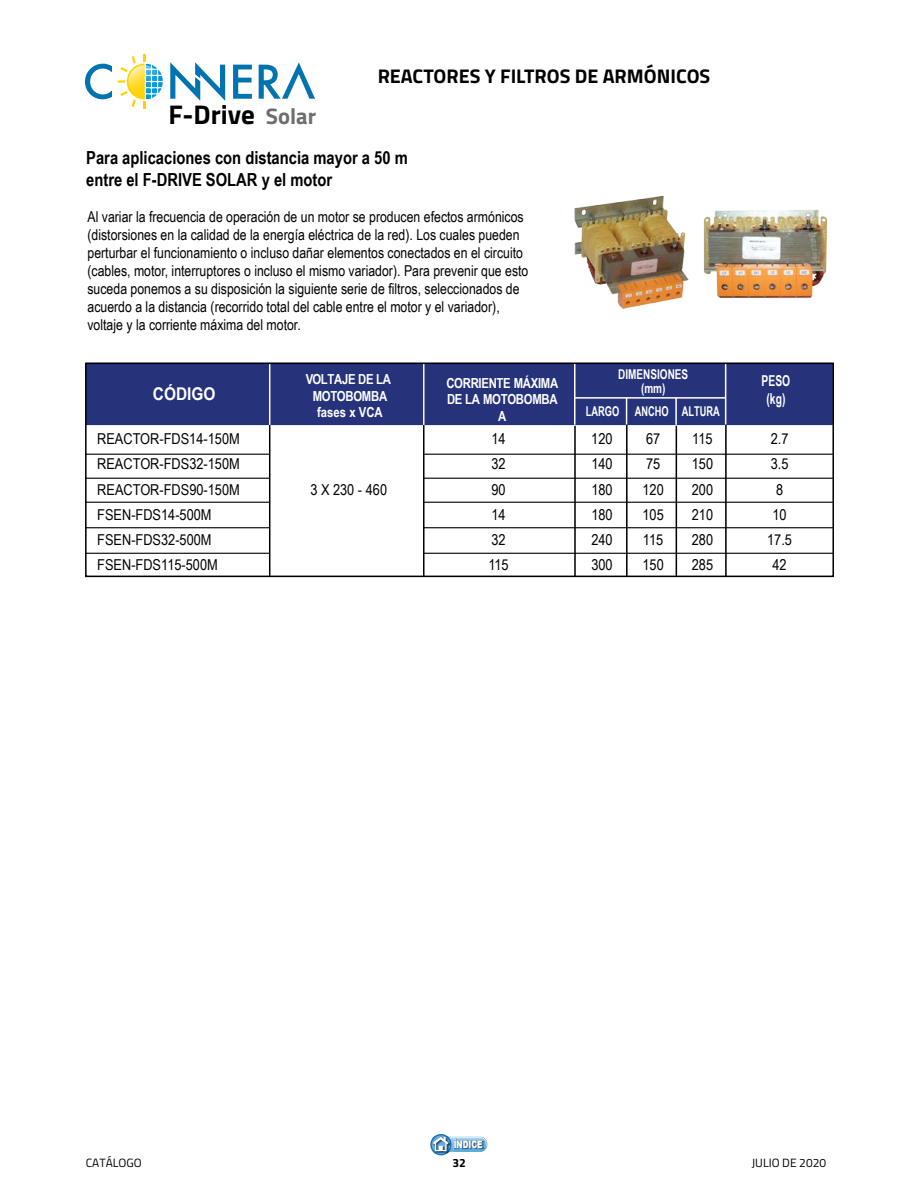
<style>
.page{position:relative;width:918px;height:1188px;background:#fff}
.page>*{position:absolute;margin:0;border:0;box-sizing:border-box;transform-origin:0 0}
.t1{font:700 27px "Titillium Web";color:#000}
.t2{font:700 19.8px "Titillium Web";color:#000}
.t3{font:700 18px/21.6px "Arial Narrow";color:#000}
.t4{font:700 17.55px "Arial Narrow";color:#fff;scale:1.07 1}
.t5{font:15px/18px "Arial Narrow";color:#000}
.t6{font:15px "Arial Narrow";color:#000;scale:1.04 1}
.t7{font:700 15px/18px "Arial Narrow";color:#fff;text-align:center;scale:.84 1}
.t8{font:700 13.8px/16.6px "Arial Narrow";letter-spacing:-.02em;color:#fff;text-align:center}
.t9{font:700 13.5px "Arial Narrow";color:#fff;scale:.84 1}
.t10{font:700 13.5px/13.8px "Arial Narrow";color:#fff;text-align:center;scale:.9 1}
.t11{font:12px "Titillium Web";color:#000}
.t12{font:700 12px "Titillium Web";color:#000}
.t13{font:900 10.05px "Arial";color:#fff;scale:.74 1}
.s1{font-size:22.5px;color:#6d6e71}
</style>
<div class="page">
<svg style="left:430px;top:1140px;width:57px;height:15px"></svg>
<svg style="left:431px;top:1134px;width:55px;height:18px"></svg>
<img style="left:703px;top:209px;width:125px;height:89px">
<img style="left:574px;top:196px;width:115px;height:113px">
<svg style="left:170px;top:62px;width:55px;height:39px"></svg>
<svg style="left:233px;top:65px;width:19px;height:34px"></svg>
<svg style="left:259px;top:62px;width:56px;height:37px"></svg>
<svg style="left:85px;top:64px;width:27px;height:35px"></svg>
<svg style="left:118px;top:54px;width:45px;height:55px"></svg>
<div style="left:88px;top:366px;width:743px;height:59px;background:#26337b"></div>
<hr style="left:725px;top:363px;width:1px;height:62px;background:#fff">
<hr style="left:575px;top:397px;width:150px;height:2px;background:#fff">
<hr style="left:725px;top:425px;width:2px;height:152px;background:#000">
<svg style="left:626px;top:399px;width:1px;height:26px"></svg>
<hr style="left:626px;top:425px;width:2px;height:151px;background:#000">
<hr style="left:675px;top:398px;width:2px;height:27px;background:#fff">
<hr style="left:676px;top:426px;width:1px;height:150px;background:#000">
<hr style="left:574px;top:363px;width:2px;height:62px;background:#fff">
<hr style="left:574px;top:426px;width:2px;height:150px;background:#000">
<hr style="left:269px;top:363px;width:1px;height:62px;background:#fff">
<hr style="left:269px;top:425px;width:1px;height:151px;background:#000">
<hr style="left:423px;top:363px;width:1px;height:62px;background:#fff">
<hr style="left:423px;top:425px;width:2px;height:151px;background:#000">
<div style="left:85px;top:363px;width:749px;height:214px;border:2px solid #000"></div>
<hr style="left:85px;top:454px;width:185px;height:1px;background:#000">
<hr style="left:424px;top:454px;width:409px;height:1px;background:#000">
<hr style="left:85px;top:478px;width:184px;height:1px;background:#000">
<hr style="left:423px;top:478px;width:410px;height:1px;background:#000">
<hr style="left:85px;top:502px;width:184px;height:1px;background:#000">
<hr style="left:423px;top:502px;width:410px;height:1px;background:#000">
<hr style="left:85px;top:527px;width:184px;height:1px;background:#000">
<hr style="left:423px;top:527px;width:410px;height:1px;background:#000">
<hr style="left:85px;top:553px;width:184px;height:1px;background:#000">
<hr style="left:423px;top:553px;width:410px;height:1px;background:#000">
<h1 class="t1" style="left:168px;top:94px;width:149px">F-Drive <span class="s1">Solar</span></h1>
<h2 class="t2" style="left:378px;top:61px;width:334px">REACTORES Y FILTROS DE ARMÓNICOS</h2>
<p class="t3" style="left:86px;top:147px;width:323px">Para aplicaciones con distancia mayor a 50 m entre el F-DRIVE SOLAR y el motor</p>
<p class="t5" style="left:88px;top:207px;width:442px">Al variar la frecuencia de operación de un motor se producen efectos armónicos (distorsiones en la calidad de la energía eléctrica de la red). Los cuales pueden perturbar el funcionamiento o incluso dañar elementos conectados en el circuito (cables, motor, interruptores o incluso el mismo variador). Para prevenir que esto suceda ponemos a su disposición la siguiente serie de filtros, seleccionados de acuerdo a la distancia (recorrido total del cable entre el motor y el variador), voltaje y la corriente máxima del motor.</p>
<p class="t10" style="left:618px;top:367px;width:79px">DIMENSIONES (mm)</p>
<p class="t7" style="left:762px;top:372px;width:36px">PESO (kg)</p>
<p class="t9" style="left:586px;top:403px;width:161px">LARGO ANCHO ALTURA</p>
<p class="t4" style="left:153px;top:383px;width:60px">CÓDIGO</p>
<p class="t8" style="left:306px;top:371px;width:87px">VOLTAJE DE LA<br>MOTOBOMBA fases x VCA</p>
<p class="t8" style="left:446px;top:374px;width:113px">CORRIENTE MÁXIMA<br>DE LA MOTOBOMBA<br>A</p>
<p class="t6" style="left:97px;top:428px;width:139px">REACTOR-FDS14-150M</p>
<p class="t6" style="left:491px;top:428px;width:15px">14</p>
<p class="t6" style="left:591px;top:428px;width:22px">120</p>
<p class="t6" style="left:646px;top:428px;width:15px">67</p>
<p class="t6" style="left:692px;top:428px;width:21px">115</p>
<p class="t6" style="left:771px;top:428px;width:19px">2.7</p>
<p class="t6" style="left:97px;top:453px;width:139px">REACTOR-FDS32-150M</p>
<p class="t6" style="left:491px;top:453px;width:15px">32</p>
<p class="t6" style="left:591px;top:453px;width:22px">140</p>
<p class="t6" style="left:646px;top:453px;width:15px">75</p>
<p class="t6" style="left:692px;top:453px;width:22px">150</p>
<p class="t6" style="left:771px;top:453px;width:19px">3.5</p>
<p class="t6" style="left:97px;top:478px;width:139px">REACTOR-FDS90-150M</p>
<p class="t6" style="left:310px;top:478px;width:75px">3 X 230 - 460</p>
<p class="t6" style="left:491px;top:478px;width:15px">90</p>
<p class="t6" style="left:591px;top:478px;width:22px">180</p>
<p class="t6" style="left:642px;top:478px;width:22px">120</p>
<p class="t6" style="left:692px;top:478px;width:22px">200</p>
<p class="t6" style="left:776px;top:478px;width:8px">8</p>
<p class="t6" style="left:97px;top:503px;width:111px">FSEN-FDS14-500M</p>
<p class="t6" style="left:491px;top:503px;width:15px">14</p>
<p class="t6" style="left:591px;top:503px;width:22px">180</p>
<p class="t6" style="left:642px;top:503px;width:22px">105</p>
<p class="t6" style="left:692px;top:503px;width:22px">210</p>
<p class="t6" style="left:773px;top:503px;width:15px">10</p>
<p class="t6" style="left:97px;top:529px;width:111px">FSEN-FDS32-500M</p>
<p class="t6" style="left:491px;top:529px;width:15px">32</p>
<p class="t6" style="left:591px;top:529px;width:22px">240</p>
<p class="t6" style="left:643px;top:529px;width:21px">115</p>
<p class="t6" style="left:692px;top:529px;width:22px">280</p>
<p class="t6" style="left:767px;top:529px;width:25px">17.5</p>
<p class="t6" style="left:97px;top:554px;width:117px">FSEN-FDS115-500M</p>
<p class="t6" style="left:488px;top:554px;width:21px">115</p>
<p class="t6" style="left:591px;top:554px;width:22px">300</p>
<p class="t6" style="left:643px;top:554px;width:22px">150</p>
<p class="t6" style="left:692px;top:554px;width:22px">285</p>
<p class="t6" style="left:773px;top:554px;width:15px">42</p>
<p class="t13" style="left:454px;top:1139px;width:41px">ÍNDICE</p>
<p class="t12" style="left:452px;top:1154px;width:15px">32</p>
<p class="t11" style="left:752px;top:1154px;width:76px">JULIO DE 2020</p>
</div>
